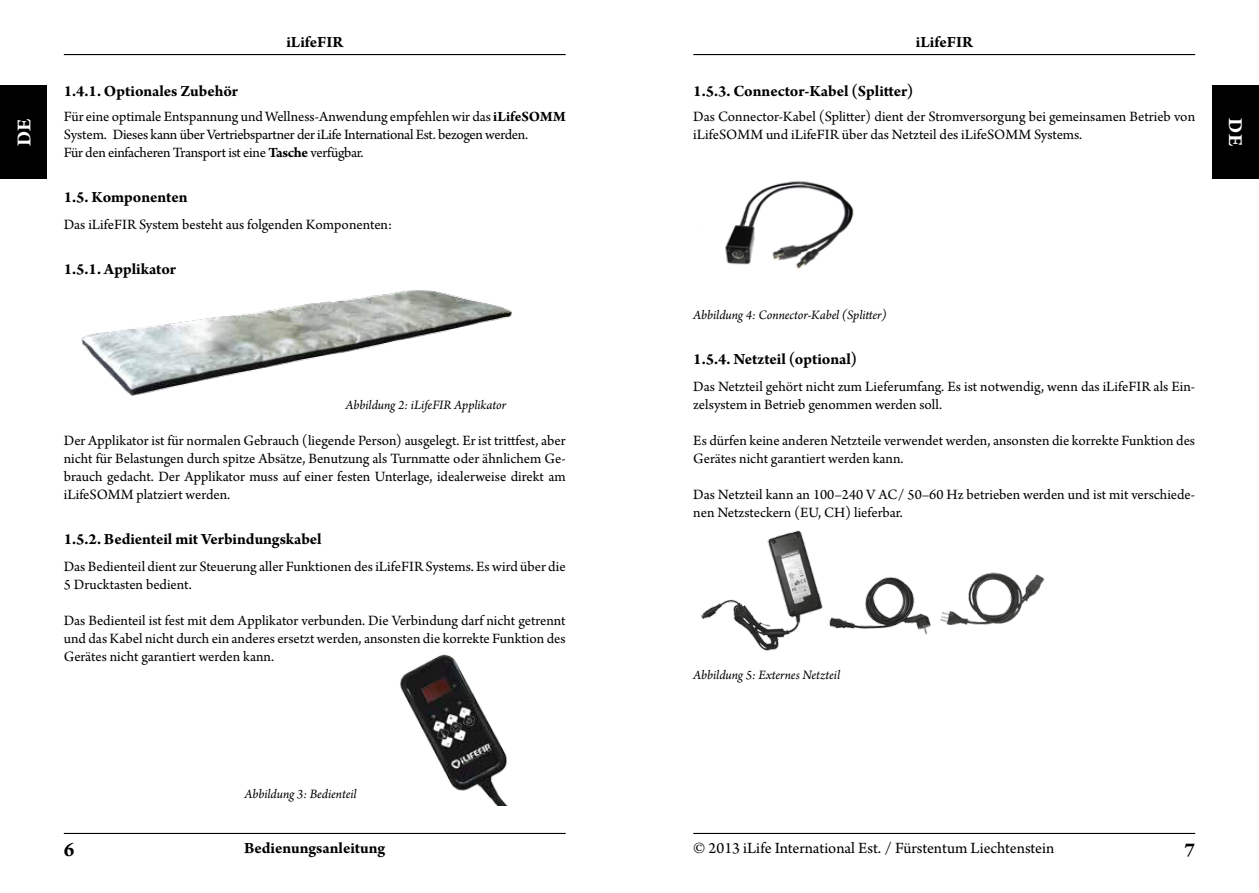
<style>
.page{position:relative;width:1259px;height:893px;background:#fff}
.page>*{position:absolute;margin:0;border:0;box-sizing:border-box;transform-origin:0 0}
.t1{font:700 21px "Arno Pro";color:#fff}
.t2{font:700 21px "Arno Pro";color:#000}
.t3{font:700 16.5px "Arno Pro";color:#000}
.t4{font:16.5px "Arno Pro";color:#000}
.t5{font:15px/18px "Arno Pro";letter-spacing:-.005em;color:#000}
.t6{font:italic 13.5px "Arno Pro";letter-spacing:-.005em;color:#000}
.s1{font-weight:700}
</style>
<div class="page">
<hr style="left:64px;top:833px;width:502px;height:1px;background:#000">
<hr style="left:693px;top:833px;width:502px;height:1px;background:#000">
<hr style="left:64px;top:54px;width:502px;height:1px;background:#000">
<hr style="left:693px;top:54px;width:502px;height:1px;background:#000">
<div style="left:0;top:85px;width:47px;height:94px;background:#000"></div>
<div style="left:1212px;top:85px;width:47px;height:94px;background:#000"></div>
<img style="left:81px;top:290px;width:432px;height:106px">
<img style="left:725px;top:181px;width:129px;height:88px">
<img style="left:701px;top:530px;width:122px;height:121px">
<img style="left:829px;top:577px;width:102px;height:58px">
<img style="left:940px;top:572px;width:105px;height:54px">
<img style="left:400px;top:654px;width:107px;height:151px">
<p class="t3" style="left:286px;top:32px;width:58px">iLifeFIR</p>
<p class="t3" style="left:916px;top:32px;width:58px">iLifeFIR</p>
<p class="t3" style="left:693px;top:82px;width:221px">1.5.3. Connector-Kabel (Splitter)</p>
<p class="t5" style="left:693px;top:108px;width:503px">Das Connector-Kabel (Splitter) dient der Stromversorgung bei gemeinsamen Betrieb von iLifeSOMM und iLifeFIR über das Netzteil des iLifeSOMM Systems.</p>
<p class="t3" style="left:64px;top:82px;width:176px">1.4.1. Optionales Zubehör</p>
<p class="t5" style="left:64px;top:108px;width:503px">Für eine optimale Entspannung und Wellness-Anwendung empfehlen wir das <span class="s1">iLifeSOMM<br></span>System. Dieses kann über Vertriebspartner der iLife International Est. bezogen werden.<br>Für den einfacheren Transport ist eine <span class="s1">Tasche</span> verfügbar.</p>
<p class="t3" style="left:64px;top:188px;width:125px">1.5. Komponenten</p>
<p class="t5" style="left:64px;top:216px;width:330px">Das iLifeFIR System besteht aus folgenden Komponenten:</p>
<p class="t3" style="left:64px;top:260px;width:114px">1.5.1. Applikator</p>
<h1 class="t1" style="left:12px;top:146px;width:29px;rotate:-90deg">DE</h1>
<h1 class="t1" style="left:1247px;top:118px;width:29px;rotate:90deg">DE</h1>
<p class="t6" style="left:346px;top:397px;width:162px">Abbildung 2: iLifeFIR Applikator</p>
<p class="t5" style="left:64px;top:432px;width:503px;text-align:justify">Der Applikator ist für normalen Gebrauch (liegende Person) ausgelegt. Er ist trittfest, aber nicht für Belastungen durch spitze Absätze, Benutzung als Turnmatte oder ähnlichem Ge&shy;brauch gedacht. Der Applikator muss auf einer festen Unterlage, idealerweise direkt am iLifeSOMM platziert werden.</p>
<p class="t3" style="left:64px;top:530px;width:259px">1.5.2. Bedienteil mit Verbindungskabel</p>
<p class="t5" style="left:64px;top:558px;width:503px">Das Bedienteil dient zur Steuerung aller Funktionen des iLifeFIR Systems. Es wird über die<br>5 Drucktasten bedient.</p>
<p class="t5" style="left:64px;top:612px;width:503px;text-align:justify">Das Bedienteil ist fest mit dem Applikator verbunden. Die Verbindung darf nicht getrennt und das Kabel nicht durch ein anderes ersetzt werden, ansonsten die korrekte Funktion des Gerätes nicht garantiert werden kann.</p>
<p class="t6" style="left:244px;top:786px;width:114px">Abbildung 3: Bedienteil</p>
<p class="t6" style="left:693px;top:307px;width:195px">Abbildung 4: Connector-Kabel (Splitter)</p>
<p class="t3" style="left:693px;top:350px;width:165px">1.5.4. Netzteil (optional)</p>
<p class="t5" style="left:693px;top:378px;width:503px">Das Netzteil gehört nicht zum Lieferumfang. Es ist notwendig, wenn das iLifeFIR als Ein&shy;zelsystem in Betrieb genommen werden soll.</p>
<p class="t5" style="left:693px;top:432px;width:503px">Es dürfen keine anderen Netzteile verwendet werden, ansonsten die korrekte Funktion des<br>Gerätes nicht garantiert werden kann.</p>
<p class="t5" style="left:693px;top:486px;width:503px">Das Netzteil kann an 100–240 V AC/ 50–60 Hz betrieben werden und ist mit verschiede&shy;nen Netzsteckern (EU, CH) lieferbar.</p>
<p class="t6" style="left:693px;top:667px;width:148px">Abbildung 5: Externes Netzteil</p>
<h1 class="t2" style="left:64px;top:838px;width:12px">6</h1>
<p class="t3" style="left:244px;top:839px;width:143px">Bedienungsanleitung</p>
<p class="t4" style="left:693px;top:839px;width:362px">© 2013 iLife International Est. / Fürstentum Liechtenstein</p>
<h1 class="t2" style="left:1184px;top:838px;width:12px">7</h1>
</div>
